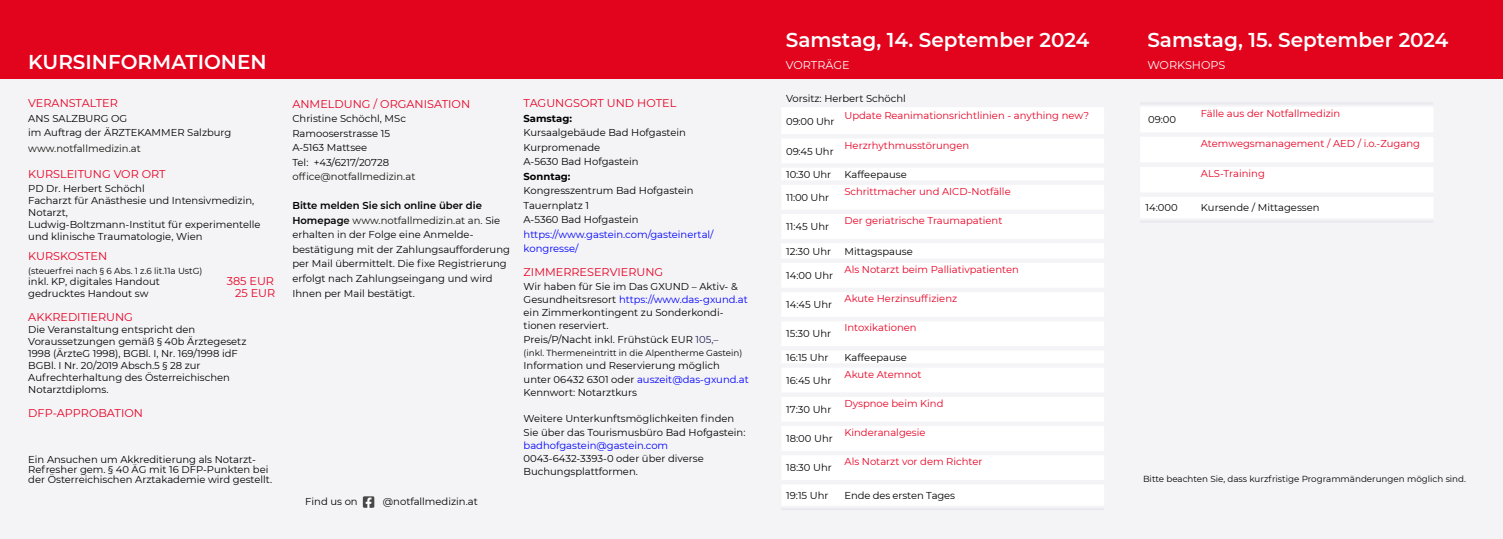
<style>
.page{position:relative;width:1503px;height:539px;background:#fff}
.page>*{position:absolute;margin:0;border:0;box-sizing:border-box;transform-origin:0 0}
.t1{font:600 20px "Montserrat";color:#fff}
.t2{font:11.25px "Montserrat";color:#e70023}
.t3{font:11.25px "Montserrat";color:#fff}
.t4{font:11.25px "Montserrat";color:#e80023}
.t5{font:10px/14.5px "Montserrat";color:#000}
.t6{font:10px "Montserrat";color:#e70023}
.t7{font:10px/14.5px "Montserrat";color:#00f}
.t8{font:10px "Montserrat";color:#12120d}
.t9{font:700 10px "Montserrat";color:#000}
.t10{font:8.75px "Montserrat";color:#000}
.s1{font-weight:600}
.s2{font-weight:600;color:#12120d}
.s3{color:#12120d}
.s4{color:#00f}
.s5{color:#202353}
</style>
<div class="page">
<div style="left:0;top:0;width:1502px;height:539px;background:#f4f4f6"></div>
<svg style="left:363px;top:496px;width:11px;height:11px"></svg>
<svg style="left:365px;top:497px;width:6px;height:12px"></svg>
<div style="left:0;top:0;width:1502px;height:78px;background:#e2031c"></div>
<div style="left:782px;top:108px;width:322px;height:397px;background:#fff"></div>
<hr style="left:781px;top:134px;width:323px;height:4px;background:#f4f4f6">
<div style="left:781px;top:163px;width:323px;height:5px;background:#f4f4f6"></div>
<div style="left:781px;top:180px;width:323px;height:5px;background:#f4f4f6"></div>
<div style="left:781px;top:209px;width:323px;height:5px;background:#f4f4f6"></div>
<hr style="left:781px;top:239px;width:323px;height:4px;background:#f4f4f6">
<div style="left:781px;top:258px;width:323px;height:5px;background:#f4f4f6"></div>
<div style="left:781px;top:287px;width:323px;height:5px;background:#f4f4f6"></div>
<hr style="left:781px;top:317px;width:323px;height:4px;background:#f4f4f6">
<hr style="left:781px;top:346px;width:323px;height:4px;background:#f4f4f6">
<hr style="left:781px;top:363px;width:323px;height:4px;background:#f4f4f6">
<div style="left:781px;top:392px;width:323px;height:5px;background:#f4f4f6"></div>
<div style="left:781px;top:421px;width:323px;height:5px;background:#f4f4f6"></div>
<div style="left:781px;top:450px;width:323px;height:5px;background:#f4f4f6"></div>
<hr style="left:781px;top:480px;width:323px;height:4px;background:#f4f4f6">
<div style="left:1141px;top:107px;width:292px;height:111px;background:#fff"></div>
<div style="left:1140px;top:102px;width:293px;height:5px;background:#eeeef2"></div>
<div style="left:1140px;top:132px;width:293px;height:5px;background:#f4f4f6"></div>
<div style="left:1140px;top:162px;width:293px;height:5px;background:#f4f4f6"></div>
<div style="left:1140px;top:192px;width:293px;height:5px;background:#f4f4f6"></div>
<div style="left:1140px;top:218px;width:293px;height:5px;background:#eeeef2"></div>
<h1 class="t1" style="left:785px;top:27px;width:305px">Samstag, 14. September 2024</h1>
<p class="t3" style="left:785px;top:58px;width:65px">VORTRÄGE</p>
<h1 class="t1" style="left:1147px;top:27px;width:303px">Samstag, 15. September 2024</h1>
<h1 class="t1" style="left:28px;top:50px;width:240px">KURSINFORMATIONEN</h1>
<p class="t3" style="left:1147px;top:58px;width:80px">WORKSHOPS</p>
<p class="t5" style="left:786px;top:91px;width:121px">Vorsitz: Herbert Schöchl</p>
<p class="t5" style="left:786px;top:114px;width:50px">09:00 Uhr</p>
<p class="t2" style="left:292px;top:97px;width:179px">ANMELDUNG / ORGANISATION</p>
<p class="t5" style="left:292px;top:111px;width:115px">Christine Schöchl, MSc<br>Ramooserstrasse 15<br>A-5163 Mattsee<br>Tel: +43/6217/20728</p>
<p class="t8" style="left:292px;top:171px;width:125px">office@notfallmedizin.at</p>
<p class="t5" style="left:292px;top:198px;width:219px"><span class="s1">Bitte melden Sie sich online über die Homepag</span><span class="s2">e</span> <span class="s3">www.notfallmedizin.at an.</span> Sie erhalten in der Folge eine Anmelde&shy;bestätigung mit der Zahlungsaufforderung per Mail übermittelt. Die fixe Registrierung erfolgt nach Zahlungseingang und wird Ihnen per Mail bestätigt.</p>
<p class="t2" style="left:523px;top:96px;width:154px">TAGUNGSORT UND HOTEL</p>
<p class="t9" style="left:523px;top:112px;width:50px">Samstag:</p>
<p class="t5" style="left:523px;top:125px;width:164px">Kursaalgebäude Bad Hofgastein<br>Kurpromenade<br>A-5630 Bad Hofgastein</p>
<p class="t9" style="left:523px;top:170px;width:48px">Sonntag:</p>
<p class="t5" style="left:523px;top:183px;width:171px">Kongresszentrum Bad Hofgastein<br>Tauernplatz 1<br>A-5360 Bad Hofgastein</p>
<p class="t7" style="left:523px;top:227px;width:191px">https://www.gastein.com/gasteinertal/ kongresse/</p>
<p class="t2" style="left:523px;top:265px;width:141px">ZIMMERRESERVIERUNG</p>
<p class="t5" style="left:523px;top:279px;width:226px;line-height:13.2px">Wir haben für Sie im Das GXUND – Aktiv- &amp; Gesundheitsresort <span class="s4">https://www.das-gxund.at </span>ein Zimmerkontingent zu Sonderkondi&shy;tionen reserviert.<br>Preis/P/Nacht inkl. Frühstück EUR <span class="s5">105,–</span></p>
<p class="t10" style="left:523px;top:347px;width:220px">(inkl. Thermeneintritt in die Alpentherme Gastein)</p>
<p class="t5" style="left:523px;top:359px;width:227px;line-height:13.2px">Information und Reservierung möglich unter 06432 6301 oder <span class="s4">auszeit@das-gxund.at<br></span>Kennwort: Notarztkurs</p>
<p class="t5" style="left:523px;top:412px;width:223px;line-height:13.2px">Weitere Unterkunftsmöglichkeiten finden<br>Sie über das Tourismusbüro Bad Hofgastein:</p>
<p class="t7" style="left:523px;top:438px;width:146px">badhofgastein@gastein.com</p>
<p class="t5" style="left:523px;top:452px;width:182px;line-height:13.2px">0043-6432-3393-0 oder über diverse<br>Buchungsplattformen.</p>
<p class="t2" style="left:28px;top:96px;width:91px">VERANSTALTER</p>
<p class="t5" style="left:28px;top:111px;width:205px">ANS SALZBURG OG<br>im Auftrag der ÄRZTEKAMMER Salzburg</p>
<p class="t8" style="left:28px;top:142px;width:114px">www.notfallmedizin.at</p>
<p class="t2" style="left:28px;top:167px;width:139px">KURSLEITUNG VOR ORT</p>
<p class="t5" style="left:28px;top:182px;width:234px;line-height:12px">PD Dr. Herbert Schöchl<br>Facharzt für Anästhesie und Intensivmedizin,<br>Notarzt,<br>Ludwig-Boltzmann-Institut für experimentelle und klinische Traumatologie, Wien</p>
<p class="t2" style="left:28px;top:249px;width:80px">KURSKOSTEN</p>
<p class="t10" style="left:28px;top:266px;width:176px">(steuerfrei nach § 6 Abs. 1 z.6 lit.11a UstG)</p>
<p class="t5" style="left:28px;top:274px;width:133px">inkl. KP, digitales Handout</p>
<p class="t4" style="left:227px;top:274px;width:49px">385 EUR</p>
<p class="t5" style="left:28px;top:286px;width:122px">gedrucktes Handout sw</p>
<p class="t4" style="left:235px;top:286px;width:42px">25 EUR</p>
<p class="t2" style="left:28px;top:310px;width:106px">AKKREDITIERUNG</p>
<p class="t5" style="left:28px;top:323px;width:220px;line-height:12px">Die Veranstaltung entspricht den Voraussetzungen gemäß § 40b Ärztegesetz 1998 (ÄrzteG 1998), BGBl. I, Nr. 169/1998 idF BGBl. I Nr. 20/2019 Absch.5 § 28 zur Aufrechterhaltung des Österreichischen Notarztdiploms.</p>
<p class="t2" style="left:28px;top:406px;width:116px">DFP-APPROBATION</p>
<p class="t5" style="left:28px;top:454px;width:245px;line-height:10px">Ein Ansuchen um Akkreditierung als Notarzt-<br>Refresher gem. § 40 ÄG mit 16 DFP-Punkten bei der Österreichischen Arztakademie wird gestellt.</p>
<p class="t6" style="left:1200px;top:107px;width:141px">Fälle aus der Notfallmedizin</p>
<p class="t6" style="left:1200px;top:138px;width:221px">Atemwegsmanagement / AED / i.o.-Zugang</p>
<p class="t6" style="left:1200px;top:168px;width:66px">ALS-Training</p>
<p class="t6" style="left:844px;top:110px;width:246px">Update Reanimationsrichtlinien - anything new?</p>
<p class="t5" style="left:1148px;top:112px;width:30px">09:00</p>
<p class="t6" style="left:844px;top:139px;width:126px">Herzrhythmusstörungen</p>
<p class="t5" style="left:786px;top:144px;width:49px">09:45 Uhr</p>
<p class="t5" style="left:786px;top:167px;width:47px">10:30 Uhr</p>
<p class="t5" style="left:844px;top:167px;width:64px">Kaffeepause</p>
<p class="t5" style="left:786px;top:190px;width:45px">11:00 Uhr</p>
<p class="t6" style="left:844px;top:185px;width:168px">Schrittmacher und AICD-Notfälle</p>
<p class="t5" style="left:1145px;top:200px;width:34px">14:000</p>
<p class="t5" style="left:1200px;top:200px;width:120px">Kursende / Mittagessen</p>
<p class="t6" style="left:844px;top:214px;width:159px">Der geriatrische Traumapatient</p>
<p class="t5" style="left:786px;top:219px;width:44px">11:45 Uhr</p>
<p class="t5" style="left:786px;top:244px;width:46px">12:30 Uhr</p>
<p class="t5" style="left:844px;top:244px;width:70px">Mittagspause</p>
<p class="t5" style="left:786px;top:268px;width:48px">14:00 Uhr</p>
<p class="t6" style="left:844px;top:263px;width:176px">Als Notarzt beim Palliativpatienten</p>
<p class="t6" style="left:844px;top:292px;width:114px">Akute Herzinsuffizienz</p>
<p class="t5" style="left:786px;top:297px;width:47px">14:45 Uhr</p>
<p class="t6" style="left:844px;top:321px;width:74px">Intoxikationen</p>
<p class="t5" style="left:786px;top:326px;width:46px">15:30 Uhr</p>
<p class="t5" style="left:786px;top:349px;width:44px">16:15 Uhr</p>
<p class="t5" style="left:844px;top:349px;width:64px">Kaffeepause</p>
<p class="t5" style="left:786px;top:373px;width:47px">16:45 Uhr</p>
<p class="t6" style="left:844px;top:368px;width:79px">Akute Atemnot</p>
<p class="t6" style="left:844px;top:397px;width:101px">Dyspnoe beim Kind</p>
<p class="t5" style="left:786px;top:402px;width:47px">17:30 Uhr</p>
<p class="t6" style="left:844px;top:426px;width:83px">Kinderanalgesie</p>
<p class="t5" style="left:786px;top:431px;width:48px">18:00 Uhr</p>
<p class="t6" style="left:844px;top:455px;width:139px">Als Notarzt vor dem Richter</p>
<p class="t5" style="left:786px;top:460px;width:47px">18:30 Uhr</p>
<p class="t10" style="left:1143px;top:473px;width:324px">Bitte beachten Sie, dass kurzfristige Programmänderungen möglich sind.</p>
<p class="t5" style="left:305px;top:493px;width:54px">Find us on</p>
<p class="t5" style="left:383px;top:493px;width:96px">@notfallmedizin.at</p>
<p class="t5" style="left:786px;top:488px;width:44px">19:15 Uhr</p>
<p class="t5" style="left:844px;top:488px;width:112px">Ende des ersten Tages</p>
</div>
